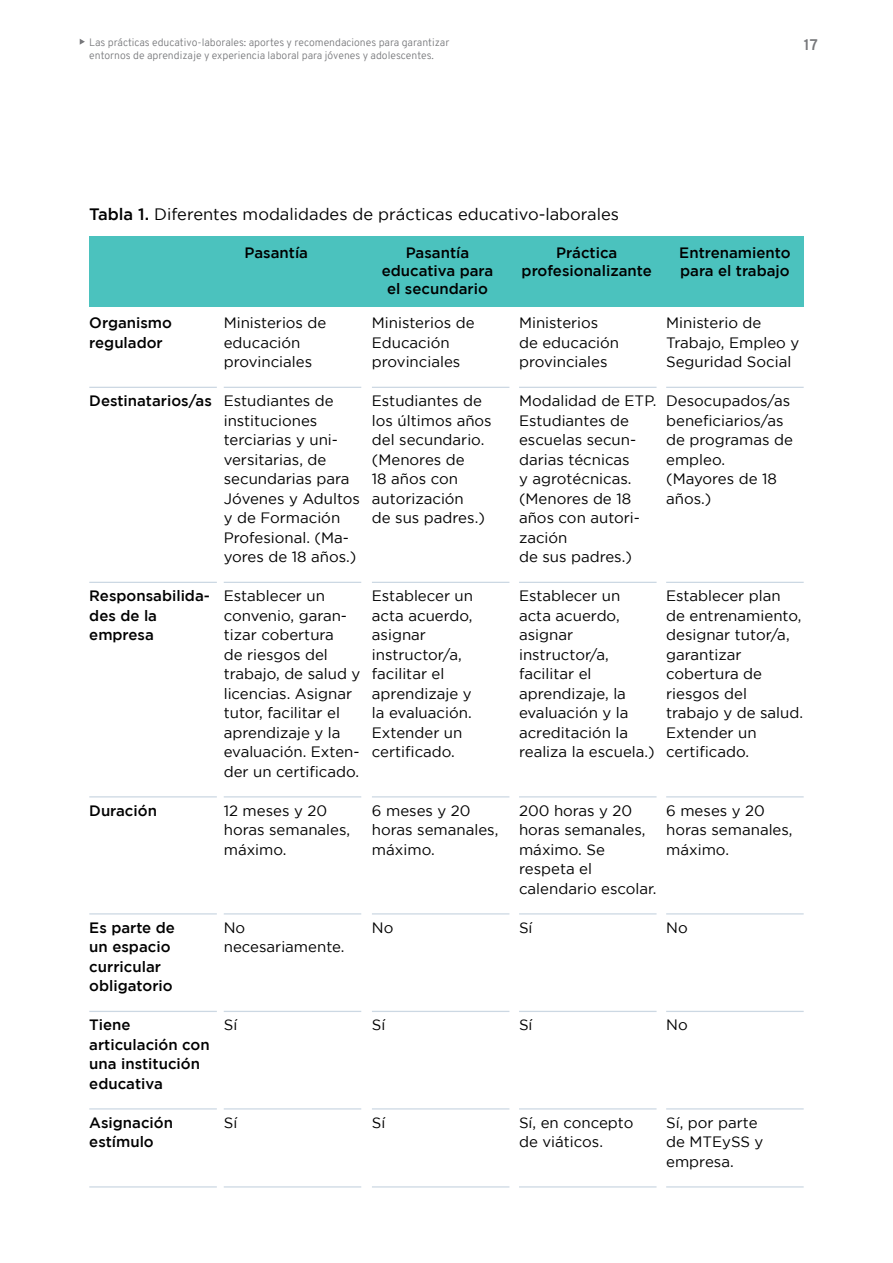
<style>
.page{position:relative;width:893px;height:1263px;background:#fff}
.page>*{position:absolute;margin:0;border:0;box-sizing:border-box;transform-origin:0 0}
.t1{font:16.5px "Gotham";color:#000}
.t2{font:15px/19.5px "Gotham";color:#000}
.t3{font:500 15px/19.5px "Gotham";color:#000}
.t4{font:700 15px "Overpass";color:#77787b}
.t5{font:300 10.5px/12.6px "Overpass";color:#77787b}
.s1{font-weight:500}
</style>
<div class="page">
<svg style="left:80px;top:39px;width:5px;height:6px"></svg>
<hr style="left:89px;top:387px;width:128px;height:1px;background:#ccd8e3">
<hr style="left:89px;top:582px;width:128px;height:1px;background:#ccd8e3">
<hr style="left:89px;top:796px;width:128px;height:1px;background:#ccd8e3">
<hr style="left:89px;top:913px;width:128px;height:1px;background:#ccd8e3">
<hr style="left:89px;top:1011px;width:128px;height:1px;background:#ccd8e3">
<hr style="left:89px;top:1108px;width:128px;height:1px;background:#ccd8e3">
<hr style="left:89px;top:1186px;width:128px;height:1px;background:#ccd8e3">
<hr style="left:224px;top:387px;width:137px;height:1px;background:#ccd8e3">
<hr style="left:224px;top:582px;width:137px;height:1px;background:#ccd8e3">
<hr style="left:224px;top:796px;width:137px;height:1px;background:#ccd8e3">
<hr style="left:224px;top:913px;width:137px;height:1px;background:#ccd8e3">
<hr style="left:224px;top:1011px;width:137px;height:1px;background:#ccd8e3">
<hr style="left:224px;top:1108px;width:137px;height:1px;background:#ccd8e3">
<hr style="left:224px;top:1186px;width:137px;height:1px;background:#ccd8e3">
<hr style="left:372px;top:387px;width:137px;height:1px;background:#ccd8e3">
<hr style="left:372px;top:582px;width:137px;height:1px;background:#ccd8e3">
<hr style="left:372px;top:796px;width:137px;height:1px;background:#ccd8e3">
<hr style="left:372px;top:913px;width:137px;height:1px;background:#ccd8e3">
<hr style="left:372px;top:1011px;width:137px;height:1px;background:#ccd8e3">
<hr style="left:372px;top:1108px;width:137px;height:1px;background:#ccd8e3">
<hr style="left:372px;top:1186px;width:137px;height:1px;background:#ccd8e3">
<hr style="left:519px;top:387px;width:138px;height:1px;background:#ccd8e3">
<hr style="left:519px;top:582px;width:138px;height:1px;background:#ccd8e3">
<hr style="left:519px;top:796px;width:138px;height:1px;background:#ccd8e3">
<hr style="left:519px;top:913px;width:138px;height:1px;background:#ccd8e3">
<hr style="left:519px;top:1011px;width:138px;height:1px;background:#ccd8e3">
<hr style="left:519px;top:1108px;width:138px;height:1px;background:#ccd8e3">
<hr style="left:519px;top:1186px;width:138px;height:1px;background:#ccd8e3">
<hr style="left:666px;top:387px;width:138px;height:1px;background:#ccd8e3">
<hr style="left:666px;top:582px;width:138px;height:1px;background:#ccd8e3">
<hr style="left:666px;top:796px;width:138px;height:1px;background:#ccd8e3">
<hr style="left:666px;top:913px;width:138px;height:1px;background:#ccd8e3">
<hr style="left:666px;top:1011px;width:138px;height:1px;background:#ccd8e3">
<hr style="left:666px;top:1108px;width:138px;height:1px;background:#ccd8e3">
<hr style="left:666px;top:1186px;width:138px;height:1px;background:#ccd8e3">
<div style="left:89px;top:236px;width:715px;height:71px;background:#4bc2be"></div>
<p class="t5" style="left:89px;top:36px;width:362px">Las prácticas educativo-laborales: aportes y recomendaciones para garantizar entornos de aprendizaje y experiencia laboral para jóvenes y adolescentes.</p>
<p class="t4" style="left:804px;top:34px;width:16px">17</p>
<p class="t1" style="left:89px;top:205px;width:531px"><span class="s1">Tabla 1.</span> Diferentes modalidades de prácticas educativo-laborales</p>
<p class="t3" style="left:89px;top:313px;width:84px">Organismo regulador</p>
<p class="t3" style="left:89px;top:391px;width:124px">Destinatarios/as</p>
<p class="t3" style="left:89px;top:586px;width:122px">Responsabilida&shy;des de la empresa</p>
<p class="t3" style="left:89px;top:800px;width:69px">Duración</p>
<p class="t3" style="left:89px;top:917px;width:87px">Es parte de un espacio curricular obligatorio</p>
<p class="t3" style="left:89px;top:1015px;width:122px">Tiene articulación con una institución educativa</p>
<p class="t3" style="left:89px;top:1112px;width:85px">Asignación estímulo</p>
<p class="t3" style="left:245px;top:243px;width:65px">Pasantía</p>
<p class="t3" style="left:382px;top:244px;width:113px;line-height:18px;text-align:center">Pasantía educativa para el secundario</p>
<p class="t3" style="left:522px;top:244px;width:132px;line-height:18px;text-align:center">Práctica profesionalizante</p>
<p class="t3" style="left:679px;top:244px;width:113px;line-height:18px">Entrenamiento para el trabajo</p>
<p class="t2" style="left:224px;top:313px;width:104px">Ministerios de educación provinciales</p>
<p class="t2" style="left:224px;top:391px;width:138px">Estudiantes de instituciones terciarias y uni&shy;versitarias, de secundarias para<br>Jóvenes y Adultos y de Formación<br>Profesional. (Ma&shy;yores de 18 años.)</p>
<p class="t2" style="left:224px;top:586px;width:138px">Establecer un convenio, garan&shy;tizar cobertura<br>de riesgos del trabajo, de salud y licencias. Asignar tutor, facilitar el aprendizaje y la evaluación. Exten&shy;der un certificado.</p>
<p class="t2" style="left:224px;top:800px;width:128px">12 meses y 20 horas semanales, máximo.</p>
<p class="t2" style="left:372px;top:313px;width:104px">Ministerios de<br>Educación provinciales</p>
<p class="t2" style="left:372px;top:391px;width:121px">Estudiantes de los últimos años del secundario. (Menores de<br>18 años con autorización<br>de sus padres.)</p>
<p class="t2" style="left:372px;top:586px;width:103px">Establecer un acta acuerdo, asignar instructor/a, facilitar el aprendizaje y la evaluación.<br>Extender un certificado.</p>
<p class="t2" style="left:372px;top:800px;width:128px">6 meses y 20 horas semanales, máximo.</p>
<p class="t2" style="left:224px;top:917px;width:122px">No necesariamente.</p>
<p class="t2" style="left:372px;top:917px;width:23px">No</p>
<p class="t2" style="left:519px;top:313px;width:102px">Ministerios de educación provinciales</p>
<p class="t2" style="left:519px;top:391px;width:139px">Modalidad de ETP.<br>Estudiantes de escuelas secun&shy;darias técnicas<br>y agrotécnicas. (Menores de 18 años con autori&shy;zación<br>de sus padres.)</p>
<p class="t2" style="left:519px;top:586px;width:137px">Establecer un acta acuerdo, asignar instructor/a, facilitar el aprendizaje, la evaluación y la acreditación la realiza la escuela.)</p>
<p class="t2" style="left:666px;top:313px;width:135px">Ministerio de<br>Trabajo, Empleo y<br>Seguridad Social</p>
<p class="t2" style="left:666px;top:391px;width:128px">Desocupados/as beneficiarios/as de programas de empleo. (Mayores de 18 años.)</p>
<p class="t2" style="left:666px;top:586px;width:138px">Establecer plan de entrenamiento, designar tutor/a, garantizar cobertura de riesgos del trabajo y de salud.<br>Extender un certificado.</p>
<p class="t2" style="left:519px;top:800px;width:139px">200 horas y 20 horas semanales, máximo. Se respeta el calendario escolar.</p>
<p class="t2" style="left:519px;top:917px;width:15px">Sí</p>
<p class="t2" style="left:666px;top:800px;width:128px">6 meses y 20 horas semanales, máximo.</p>
<p class="t2" style="left:666px;top:917px;width:23px">No</p>
<p class="t2" style="left:224px;top:1015px;width:15px">Sí</p>
<p class="t2" style="left:372px;top:1015px;width:15px">Sí</p>
<p class="t2" style="left:519px;top:1015px;width:15px">Sí</p>
<p class="t2" style="left:666px;top:1015px;width:23px">No</p>
<p class="t2" style="left:224px;top:1112px;width:15px">Sí</p>
<p class="t2" style="left:372px;top:1112px;width:15px">Sí</p>
<p class="t2" style="left:519px;top:1112px;width:116px">Sí, en concepto de viáticos.</p>
<p class="t2" style="left:666px;top:1112px;width:99px">Sí, por parte de MTEySS y empresa.</p>
</div>
